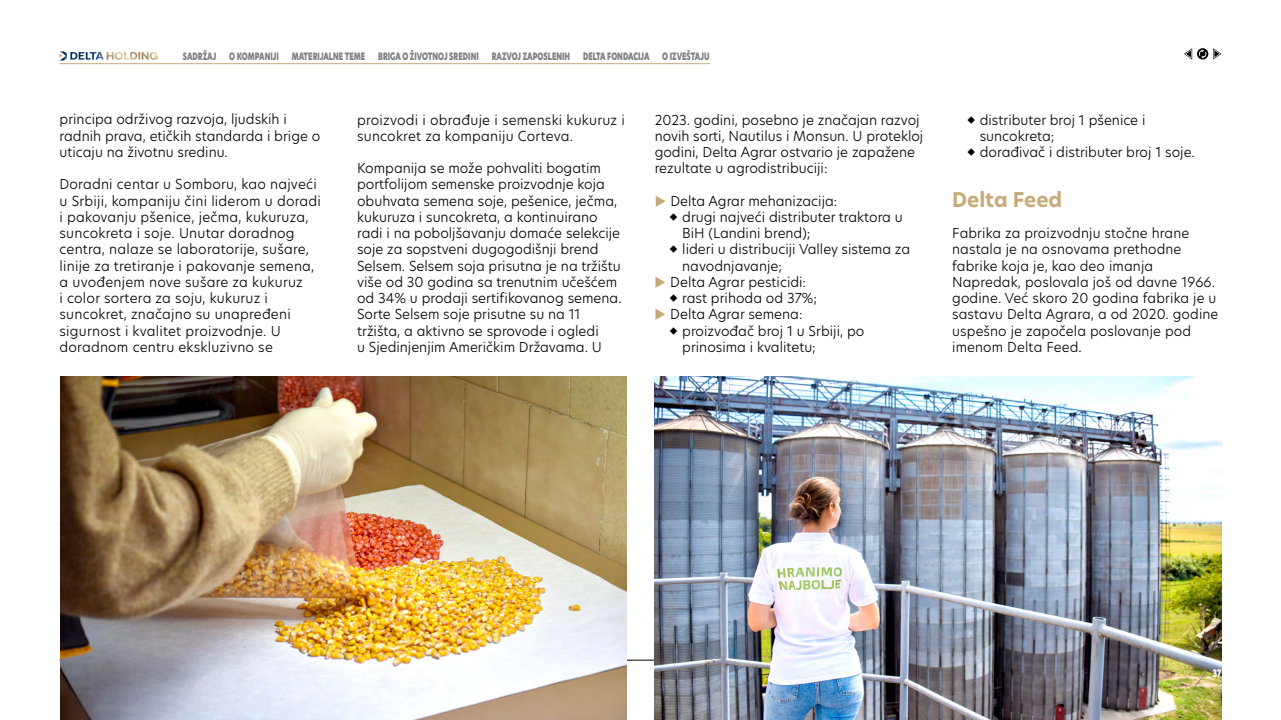
<style>
.page{position:relative;width:1281px;height:720px;background:#fff}
.page>*{position:absolute;margin:0;border:0;box-sizing:border-box;transform-origin:0 0}
.t1{font:700 20px "Hero New";color:#c7aa78}
.t2{font:300 13.5px/16.2px "Hero New";color:#000}
.t3{font:10px "Hero New Super";color:#808183;scale:.7 1}
.t4{font:10px "Hero New Super";color:#fff;scale:.7 1}
.s1{color:#c7aa78}
</style>
<div class="page">
<hr style="left:60px;top:63px;width:650px;height:1px;background:#c7aa78">
<hr style="left:60px;top:660px;width:1161px;height:1px;background:#000">
<svg style="left:60px;top:51px;width:97px;height:10px"></svg>
<svg style="left:1184px;top:48px;width:37px;height:12px"></svg>
<img style="left:60px;top:376px;width:566px;height:344px">
<img style="left:654px;top:376px;width:567px;height:344px">
<p class="t3" style="left:183px;top:49px;width:49px">SADRŽAJ</p>
<p class="t3" style="left:229px;top:49px;width:72px">O KOMPANIJI</p>
<p class="t3" style="left:292px;top:49px;width:106px">MATERIJALNE TEME</p>
<p class="t3" style="left:378px;top:49px;width:145px">BRIGA O ŽIVOTNOJ SREDINI</p>
<p class="t3" style="left:491px;top:49px;width:114px">RAZVOJ ZAPOSLENIH</p>
<p class="t3" style="left:583px;top:49px;width:96px">DELTA FONDACIJA</p>
<p class="t3" style="left:662px;top:49px;width:69px">O IZVEŠTAJU</p>
<p class="t2" style="left:60px;top:111px;width:262px">principa održivog razvoja, ljudskih i radnih prava, etičkih standarda i brige o uticaju na životnu sredinu.</p>
<p class="t2" style="left:60px;top:176px;width:263px">Doradni centar u Somboru, kao najveći u Srbiji, kompaniju čini liderom u doradi i pakovanju pšenice, ječma, kukuruza, suncokreta i soje. Unutar doradnog centra, nalaze se laboratorije, sušare, linije za tretiranje i pakovanje semena, a uvođenjem nove sušare za kukuruz<br>i color sortera za soju, kukuruz i suncokret, značajno su unapređeni sigurnost i kvalitet proizvodnje. U doradnom centru ekskluzivno se</p>
<p class="t2" style="left:357px;top:111px;width:269px">proizvodi i obrađuje i semenski kukuruz i suncokret za kompaniju Corteva.</p>
<p class="t2" style="left:357px;top:160px;width:266px">Kompanija se može pohvaliti bogatim portfolijom semenske proizvodnje koja obuhvata semena soje, pešenice, ječma, kukuruza i suncokreta, a kontinuirano radi i na poboljšavanju domaće selekcije soje za sopstveni dugogodišnji brend Selsem. Selsem soja prisutna je na tržištu više od 30 godina sa trenutnim učešćem od 34% u prodaji sertifikovanog semena.<br>Sorte Selsem soje prisutne su na 11 tržišta, a aktivno se sprovode i ogledi<br>u Sjedinjenjim Američkim Državama. U</p>
<p class="t2" style="left:654px;top:111px;width:270px">2023. godini, posebno je značajan razvoj novih sorti, Nautilus i Monsun. U protekloj godini, Delta Agrar ostvario je zapažene rezultate u agrodistribuciji:</p>
<p class="t2" style="left:682px;top:192px;width:229px;text-indent:-28px"><span class="s1">◆</span> Delta Agrar mehanizacija:<br>drugi najveći distributer traktora u<br>BiH (Landini brend);<br>lideri u distribuciji Valley sistema za navodnjavanje;</p>
<p class="t2" style="left:682px;top:274px;width:136px;text-indent:-28px"><span class="s1">◆</span> Delta Agrar pesticidi: rast prihoda od 37%;</p>
<p class="t2" style="left:682px;top:306px;width:183px;text-indent:-28px"><span class="s1">◆</span> Delta Agrar semena: proizvođač broj 1 u Srbiji, po prinosima i kvalitetu;</p>
<p class="t2" style="left:979px;top:111px;width:216px">distributer broj 1 pšenice i suncokreta;<br>dorađivač i distributer broj 1 soje.</p>
<h1 class="t1" style="left:952px;top:186px;width:111px">Delta Feed</h1>
<p class="t2" style="left:952px;top:225px;width:268px">Fabrika za proizvodnju stočne hrane nastala je na osnovama prethodne fabrike koja je, kao deo imanja Napredak, poslovala još od davne 1966. godine. Već skoro 20 godina fabrika je u sastavu Delta Agrara, a od 2020. godine uspešno je započela poslovanje pod imenom Delta Feed.</p>
<p class="t4" style="left:1212px;top:666px;width:14px">37</p>
</div>
